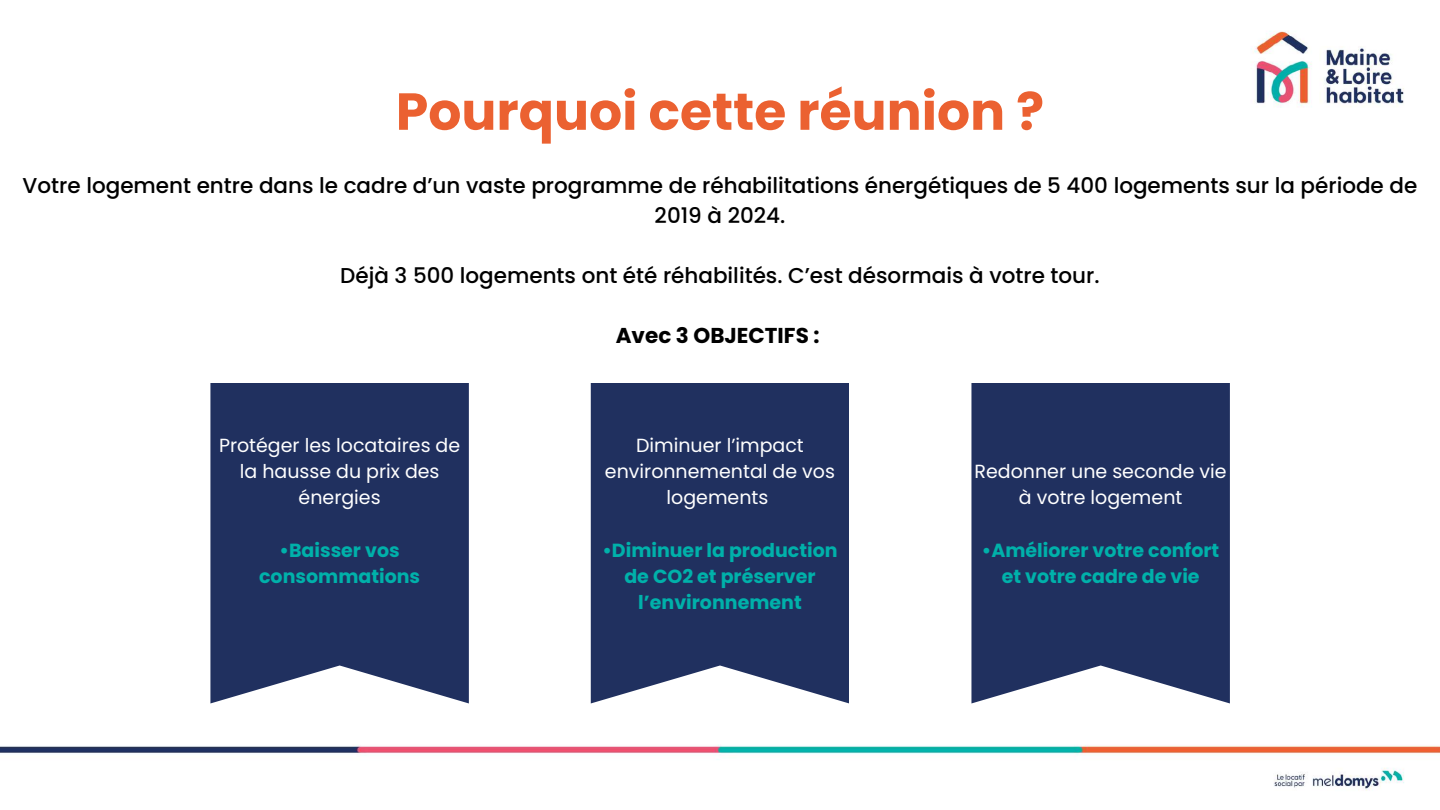
<style>
.page{position:relative;width:1440px;height:810px;background:#fff}
.page>*{position:absolute;margin:0;border:0;box-sizing:border-box;transform-origin:0 0}
.t1{font:700 52px "Poppins";color:#eb6131}
.t2{font:500 21.5px/30px "Poppins";color:#000;text-align:center}
.t3{font:700 21.5px "Poppins";color:#000}
.t4{font:19px/26.2px "Poppins";color:#fff;text-align:center}
.t5{font:700 19px/26.2px "Poppins";color:#00b1aa;text-align:center}
</style>
<div class="page">
<img style="left:0;top:31px;width:1440px;height:760px">
<div style="left:210px;top:383px;width:259px;height:320px;background:#20305f"></div>
<div style="left:591px;top:383px;width:258px;height:320px;background:#20305f"></div>
<div style="left:971px;top:383px;width:259px;height:320px;background:#20305f"></div>
<h1 class="t1" style="left:396px;top:75px;width:650px">Pourquoi cette réunion ?</h1>
<p class="t2" style="left:23px;top:171px;width:1396px">Votre logement entre dans le cadre d’un vaste programme de réhabilitations énergétiques de 5 400 logements sur la période de<br>2019 à 2024.</p>
<p class="t2" style="left:340px;top:261px;width:761px">Déjà 3 500 logements ont été réhabilités. C’est désormais à votre tour.</p>
<p class="t3" style="left:616px;top:321px;width:205px">Avec 3 OBJECTIFS :</p>
<p class="t4" style="left:219px;top:432px;width:243px">Protéger les locataires de la hausse du prix des énergies</p>
<p class="t5" style="left:259px;top:537px;width:163px">•Baisser vos consommations</p>
<p class="t4" style="left:605px;top:432px;width:232px">Diminuer l’impact environnemental de vos logements</p>
<p class="t5" style="left:602px;top:537px;width:237px">•Diminuer la production de CO2 et préserver l’environnement</p>
<p class="t4" style="left:975px;top:458px;width:254px">Redonner une seconde vie à votre logement</p>
<p class="t5" style="left:982px;top:537px;width:239px">•Améliorer votre confort et votre cadre de vie</p>
</div>
